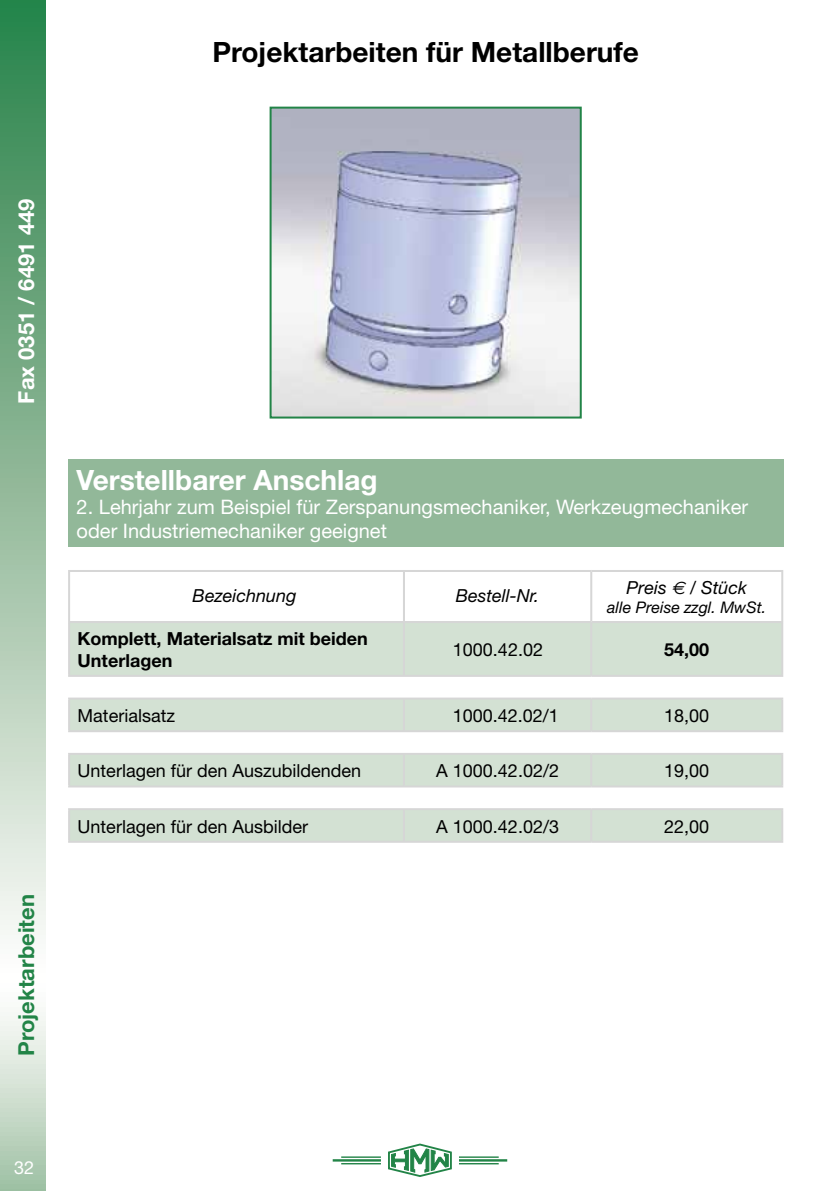
<style>
.page{position:relative;width:840px;height:1191px;background:#fff}
.page>*{position:absolute;margin:0;border:0;box-sizing:border-box;transform-origin:0 0}
.t1{font:700 28px "Helvetica Neue";color:#000}
.t2{font:700 28px "Helvetica Neue";color:#fff}
.t3{font:700 22px "Helvetica Neue";color:#fff}
.t4{font:700 22px "Helvetica Neue";color:#228447}
.t5{font:20px/24px "Helvetica Neue";color:#fff}
.t6{font:18px "Helvetica Neue";color:#000}
.t7{font:700 18px/21.6px "Helvetica Neue";color:#000}
.t8{font:italic 18px "Helvetica Neue";color:#000}
.t9{font:18px "Helvetica Neue";color:#fff}
.t10{font:italic 16px "Helvetica Neue";color:#000}
.s1{font-family:"Euro Sans"}
</style>
<div class="page">
<svg style="left:0;top:0;width:45px;height:1191px;background:#9ec3a7"></svg>
<svg style="left:388px;top:1143px;width:64px;height:34px"></svg>
<hr style="left:332px;top:1159px;width:49px;height:2px;background:#228447">
<hr style="left:341px;top:1156px;width:40px;height:1px;background:#228447">
<hr style="left:341px;top:1163px;width:40px;height:1px;background:#228447">
<hr style="left:458px;top:1159px;width:49px;height:2px;background:#228447">
<hr style="left:458px;top:1156px;width:40px;height:1px;background:#228447">
<hr style="left:458px;top:1163px;width:40px;height:1px;background:#228447">
<div style="left:68px;top:459px;width:714px;height:88px;background:#92b899"></div>
<img style="left:272px;top:110px;width:306px;height:305px">
<div style="left:269px;top:107px;width:312px;height:311px;border:2px solid #228447"></div>
<svg style="left:69px;top:623px;width:712px;height:217px;fill:#d3e1d3"></svg>
<hr style="left:404px;top:570px;width:187px;height:2px;background:#d6d6d6">
<hr style="left:591px;top:570px;width:191px;height:2px;background:#d6d6d6">
<hr style="left:590px;top:572px;width:2px;height:49px;background:#d6d6d6">
<hr style="left:780px;top:572px;width:2px;height:49px;background:#d6d6d6">
<hr style="left:68px;top:623px;width:2px;height:52px;background:#d6d6d6">
<hr style="left:404px;top:621px;width:187px;height:2px;background:#d6d6d6">
<hr style="left:403px;top:623px;width:2px;height:52px;background:#d6d6d6">
<hr style="left:591px;top:621px;width:191px;height:2px;background:#d6d6d6">
<hr style="left:590px;top:623px;width:2px;height:52px;background:#d6d6d6">
<hr style="left:780px;top:623px;width:2px;height:52px;background:#d6d6d6">
<hr style="left:68px;top:699px;width:2px;height:31px;background:#d6d6d6">
<hr style="left:403px;top:699px;width:2px;height:31px;background:#d6d6d6">
<hr style="left:590px;top:699px;width:2px;height:31px;background:#d6d6d6">
<hr style="left:780px;top:699px;width:2px;height:31px;background:#d6d6d6">
<hr style="left:68px;top:755px;width:2px;height:30px;background:#d6d6d6">
<hr style="left:403px;top:755px;width:2px;height:30px;background:#d6d6d6">
<hr style="left:590px;top:755px;width:2px;height:30px;background:#d6d6d6">
<hr style="left:780px;top:755px;width:2px;height:30px;background:#d6d6d6">
<hr style="left:68px;top:810px;width:2px;height:30px;background:#d6d6d6">
<hr style="left:403px;top:810px;width:2px;height:30px;background:#d6d6d6">
<hr style="left:590px;top:810px;width:2px;height:30px;background:#d6d6d6">
<hr style="left:780px;top:810px;width:2px;height:30px;background:#d6d6d6">
<hr style="left:68px;top:570px;width:336px;height:2px;background:#d6d6d6">
<hr style="left:68px;top:572px;width:2px;height:49px;background:#d6d6d6">
<hr style="left:403px;top:572px;width:2px;height:49px;background:#d6d6d6">
<hr style="left:68px;top:621px;width:336px;height:2px;background:#d6d6d6">
<hr style="left:68px;top:675px;width:336px;height:2px;background:#d6d6d6">
<hr style="left:404px;top:675px;width:187px;height:2px;background:#d6d6d6">
<hr style="left:591px;top:675px;width:191px;height:2px;background:#d6d6d6">
<hr style="left:68px;top:697px;width:336px;height:2px;background:#d6d6d6">
<hr style="left:404px;top:697px;width:187px;height:2px;background:#d6d6d6">
<hr style="left:591px;top:697px;width:191px;height:2px;background:#d6d6d6">
<hr style="left:68px;top:730px;width:336px;height:2px;background:#d6d6d6">
<hr style="left:404px;top:730px;width:187px;height:2px;background:#d6d6d6">
<hr style="left:591px;top:730px;width:191px;height:2px;background:#d6d6d6">
<hr style="left:68px;top:753px;width:336px;height:2px;background:#d6d6d6">
<hr style="left:404px;top:753px;width:187px;height:2px;background:#d6d6d6">
<hr style="left:591px;top:753px;width:191px;height:2px;background:#d6d6d6">
<hr style="left:68px;top:785px;width:336px;height:2px;background:#d6d6d6">
<hr style="left:404px;top:785px;width:187px;height:2px;background:#d6d6d6">
<hr style="left:591px;top:785px;width:191px;height:2px;background:#d6d6d6">
<hr style="left:68px;top:808px;width:336px;height:2px;background:#d6d6d6">
<hr style="left:404px;top:808px;width:187px;height:2px;background:#d6d6d6">
<hr style="left:591px;top:808px;width:191px;height:2px;background:#d6d6d6">
<hr style="left:68px;top:840px;width:336px;height:2px;background:#d6d6d6">
<hr style="left:404px;top:840px;width:187px;height:2px;background:#d6d6d6">
<hr style="left:591px;top:840px;width:191px;height:2px;background:#d6d6d6">
<h1 class="t1" style="left:212px;top:34px;width:428px">Projektarbeiten für Metallberufe</h1>
<p class="t3" style="left:13px;top:403px;width:206px;rotate:-90deg">Fax 0351 / 6491 449</p>
<p class="t4" style="left:13px;top:1056px;width:163px;rotate:-90deg">Projektarbeiten</p>
<h1 class="t2" style="left:77px;top:463px;width:302px">Verstellbarer Anschlag</h1>
<p class="t5" style="left:77px;top:495px;width:672px">2. Lehrjahr zum Beispiel für Zerspanungsmechaniker, Werkzeugmechaniker oder Industriemechaniker geeignet</p>
<p class="t8" style="left:192px;top:585px;width:105px">Bezeichnung</p>
<p class="t8" style="left:455px;top:585px;width:85px">Bestell-Nr.</p>
<p class="t8" style="left:626px;top:576px;width:122px">Preis <span class="s1">!</span> / Stück</p>
<p class="t10" style="left:607px;top:597px;width:160px">alle Preise zzgl. MwSt.</p>
<p class="t7" style="left:78px;top:627px;width:291px">Komplett, Materialsatz mit beiden<br>Unterlagen</p>
<p class="t6" style="left:452px;top:639px;width:92px">1000.42.02</p>
<p class="t7" style="left:663px;top:638px;width:47px">54,00</p>
<p class="t6" style="left:78px;top:705px;width:99px">Materialsatz</p>
<p class="t6" style="left:452px;top:705px;width:108px">1000.42.02/1</p>
<p class="t6" style="left:663px;top:705px;width:47px">18,00</p>
<p class="t6" style="left:78px;top:760px;width:285px">Unterlagen für den Auszubildenden</p>
<p class="t6" style="left:436px;top:760px;width:124px">A 1000.42.02/2</p>
<p class="t6" style="left:663px;top:760px;width:47px">19,00</p>
<p class="t6" style="left:78px;top:815px;width:232px">Unterlagen für den Ausbilder</p>
<p class="t6" style="left:436px;top:815px;width:124px">A 1000.42.02/3</p>
<p class="t6" style="left:663px;top:815px;width:47px">22,00</p>
<p class="t9" style="left:14px;top:1156px;width:22px">32</p>
</div>
